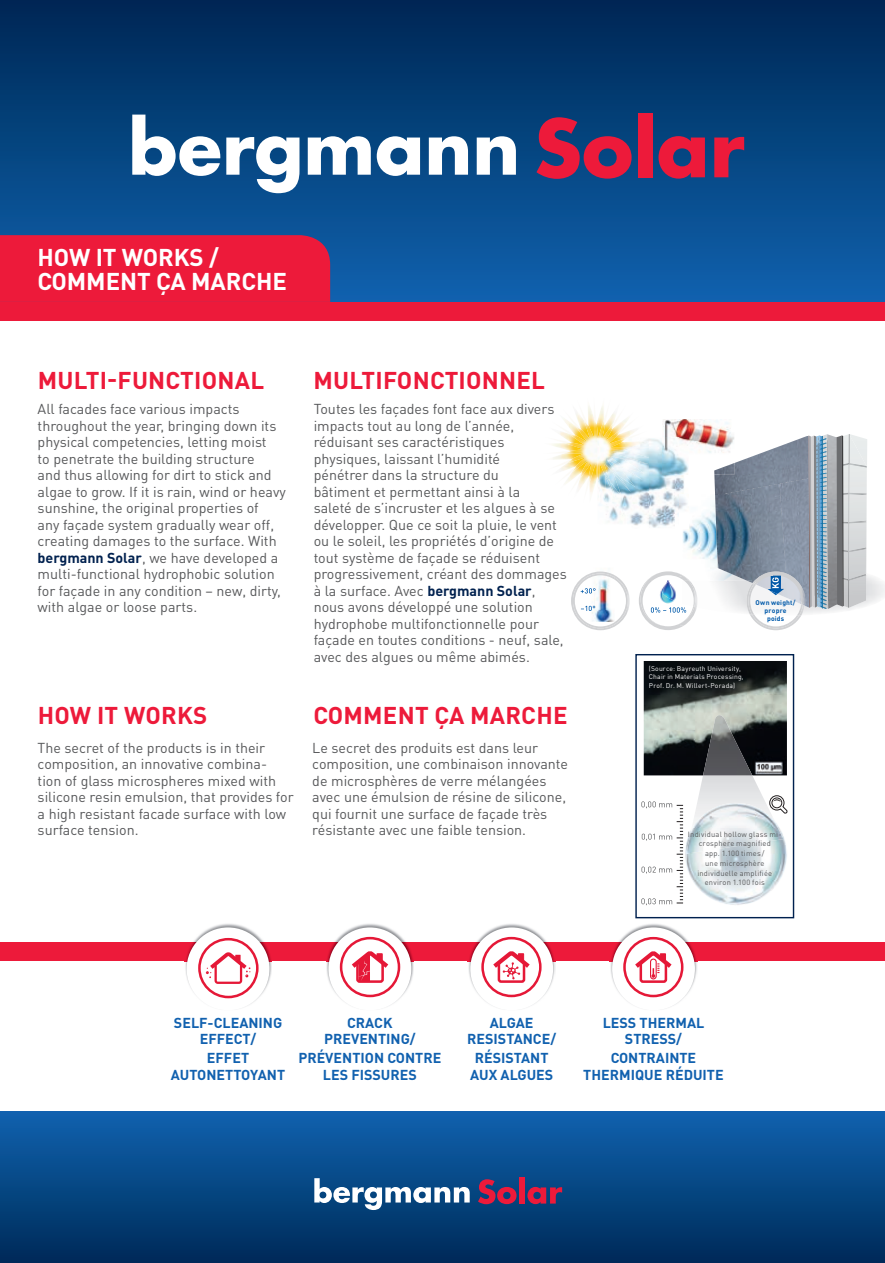
<style>
.page{position:relative;width:885px;height:1263px;background:#fff}
.page>*{position:absolute;margin:0;border:0;box-sizing:border-box;transform-origin:0 0}
.t1{font:700 24px "DIN Pro";letter-spacing:.01em;color:#ed1a3a}
.t2{font:700 24px/24px "DIN Pro";letter-spacing:-.005em;color:#fff}
.t3{font:14.25px/16.5px "DIN Pro";color:#57585a}
.t4{font:700 14.25px/16.5px "DIN Pro";color:#1161af;text-align:center}
.t5{font:7.5px/9.8px "DIN Pro";letter-spacing:.025em;color:#57585a;text-align:center}
.t6{font:6.75px/8.2px "DIN Pro";letter-spacing:.03em;color:#fff}
.t7{font:700 6.75px/8.2px "DIN Pro";letter-spacing:.03em;color:#015aaa;text-align:center}
.s1{font-weight:700;color:#00214f}
</style>
<div class="page">
<img style="left:663px;top:419px;width:68px;height:15px">
<img style="left:552px;top:406px;width:83px;height:88px">
<img style="left:563px;top:417px;width:64px;height:66px">
<img style="left:599px;top:504px;width:39px;height:22px">
<img style="left:597px;top:438px;width:41px;height:66px">
<img style="left:597px;top:438px;width:33px;height:46px">
<svg style="left:580px;top:575px;width:49px;height:55px"></svg>
<img style="left:582px;top:577px;width:45px;height:51px">
<img style="left:571px;top:571px;width:38px;height:40px">
<img style="left:573px;top:573px;width:41px;height:49px">
<div style="left:0;top:0;width:884px;height:302px;background:linear-gradient(to bottom,#002754,#1062ae)"></div>
<div style="left:0;top:943px;width:884px;height:18px;background:#ed1a3a"></div>
<div style="left:0;top:235px;width:330px;height:67px;background:#ed1a3a"></div>
<div style="left:0;top:302px;width:884px;height:18px;background:#ed1a3a"></div>
<img style="left:643px;top:661px;width:143px;height:114px">
<svg style="left:641px;top:801px;width:42px;height:104px"></svg>
<svg style="left:774px;top:795px;width:14px;height:19px"></svg>
<img style="left:691px;top:775px;width:83px;height:28px">
<img style="left:703px;top:715px;width:49px;height:60px">
<img style="left:686px;top:803px;width:97px;height:51px">
<div style="left:635px;top:654px;width:159px;height:264px;border:1px solid #00214f"></div>
<svg style="left:638px;top:434px;width:229px;height:196px"></svg>
<div style="left:0;top:1111px;width:884px;height:152px;background:linear-gradient(to bottom,#1063af,#002a58)"></div>
<svg style="left:314px;top:1178px;width:202px;height:32px"></svg>
<div style="left:519px;top:1177px;width:5px;height:26px;background:#ed1a3a"></div>
<svg style="left:522px;top:1187px;width:40px;height:17px"></svg>
<svg style="left:132px;top:115px;width:88px;height:61px"></svg>
<svg style="left:226px;top:136px;width:73px;height:57px"></svg>
<svg style="left:308px;top:136px;width:112px;height:40px"></svg>
<svg style="left:429px;top:136px;width:39px;height:39px"></svg>
<svg style="left:476px;top:136px;width:40px;height:39px"></svg>
<svg style="left:536px;top:117px;width:95px;height:62px;background:#7a2e5b"></svg>
<div style="left:638px;top:113px;width:14px;height:64px;background:#ed1a3a"></div>
<svg style="left:658px;top:136px;width:46px;height:43px;background:#ab264e"></svg>
<svg style="left:714px;top:137px;width:30px;height:40px"></svg>
<img style="left:184px;top:924px;width:88px;height:82px">
<img style="left:184px;top:943px;width:88px;height:18px">
<div style="left:187px;top:927px;width:82px;height:83px;background:#fff;border-radius:50%"></div>
<div style="left:198px;top:938px;width:60px;height:60px;border:3px solid #e51837;border-radius:50%"></div>
<svg style="left:206px;top:951px;width:44px;height:34px"></svg>
<img style="left:326px;top:924px;width:87px;height:82px">
<img style="left:326px;top:943px;width:87px;height:18px">
<div style="left:328px;top:927px;width:83px;height:83px;background:#fff;border-radius:50%"></div>
<div style="left:340px;top:937px;width:60px;height:60px;border:3px solid #e51837;border-radius:50%"></div>
<svg style="left:347px;top:947px;width:46px;height:37px"></svg>
<img style="left:468px;top:924px;width:87px;height:82px">
<img style="left:468px;top:943px;width:87px;height:18px">
<div style="left:470px;top:927px;width:83px;height:83px;background:#fff;border-radius:50%"></div>
<div style="left:481px;top:937px;width:60px;height:60px;border:3px solid #e51837;border-radius:50%"></div>
<svg style="left:488px;top:947px;width:46px;height:37px"></svg>
<img style="left:609px;top:924px;width:88px;height:82px">
<img style="left:609px;top:943px;width:88px;height:18px">
<div style="left:612px;top:927px;width:82px;height:83px;background:#fff;border-radius:50%"></div>
<div style="left:623px;top:937px;width:60px;height:60px;border:3px solid #e51837;border-radius:50%"></div>
<svg style="left:630px;top:947px;width:46px;height:37px"></svg>
<h1 class="t2" style="left:38px;top:244px;width:251px">HOW IT WORKS /<br>COMMENT ÇA MARCHE</h1>
<h1 class="t1" style="left:38px;top:364px;width:228px">MULTI-FUNCTIONAL</h1>
<h1 class="t1" style="left:313px;top:364px;width:233px">MULTIFONCTIONNEL</h1>
<p class="t3" style="left:38px;top:400px;width:250px">All facades face various impacts throughout the year, bringing down its physical competencies, letting moist<br>to penetrate the building structure<br>and thus allowing for dirt to stick and algae to grow. If it is rain, wind or heavy sunshine, the original properties of<br>any façade system gradually wear off, creating damages to the surface. With <span class="s1">bergmann Solar</span>, we have developed a multi-functional hydrophobic solution for façade in any condition – new, dirty, with algae or loose parts.</p>
<p class="t3" style="left:313px;top:400px;width:255px">Toutes les façades font face aux divers impacts tout au long de l’année, réduisant ses caractéristiques physiques, laissant l’humidité<br>pénétrer dans la structure du<br>bâtiment et permettant ainsi à la<br>saleté de s’incruster et les algues à se développer. Que ce soit la pluie, le vent ou le soleil, les propriétés d’origine de tout système de façade se réduisent progressivement, créant des dommages à la surface. Avec <span class="s1">bergmann Solar</span>, nous avons développé une solution hydrophobe multifonctionnelle pour façade en toutes conditions - neuf, sale, avec des algues ou même abimés.</p>
<h1 class="t1" style="left:38px;top:698px;width:171px">HOW IT WORKS</h1>
<h1 class="t1" style="left:313px;top:698px;width:256px">COMMENT ÇA MARCHE</h1>
<p class="t3" style="left:38px;top:739px;width:257px">The secret of the products is in their composition, an innovative combina&shy;tion of glass microspheres mixed with silicone resin emulsion, that provides for a high resistant facade surface with low surface tension.</p>
<p class="t3" style="left:312px;top:739px;width:257px">Le secret des produits est dans leur composition, une combinaison innovante de microsphères de verre mélangées avec une émulsion de résine de silicone, qui fournit une surface de façade très résistante avec une faible tension.</p>
<p class="t7" style="left:755px;top:598px;width:42px">Own weight/ propre poids</p>
<p class="t6" style="left:648px;top:664px;width:96px">(Source: Bayreuth University,<br>Chair in Materials Processing,<br>Prof. Dr. M. Willert-Porada)</p>
<p class="t5" style="left:688px;top:829px;width:95px">Individual hollow glass mi&shy;crosphere magnified<br>app. 1.100 times /<br>une microsphère individuelle amplifiée environ 1.100 fois</p>
<p class="t4" style="left:174px;top:1013px;width:110px">SELF-CLEANING<br>EFFECT/</p>
<p class="t4" style="left:171px;top:1049px;width:116px">EFFET<br>AUTONETTOYANT</p>
<p class="t4" style="left:324px;top:1013px;width:93px">CRACK<br>PREVENTING/</p>
<p class="t4" style="left:298px;top:1049px;width:144px">PRÉVENTION CONTRE<br>LES FISSURES</p>
<p class="t4" style="left:467px;top:1013px;width:90px">ALGAE<br>RESISTANCE/</p>
<p class="t4" style="left:470px;top:1049px;width:85px">RÉSISTANT<br>AUX ALGUES</p>
<p class="t4" style="left:602px;top:1013px;width:103px">LESS THERMAL<br>STRESS/</p>
<p class="t4" style="left:583px;top:1049px;width:142px">CONTRAINTE<br>THERMIQUE RÉDUITE</p>
</div>
